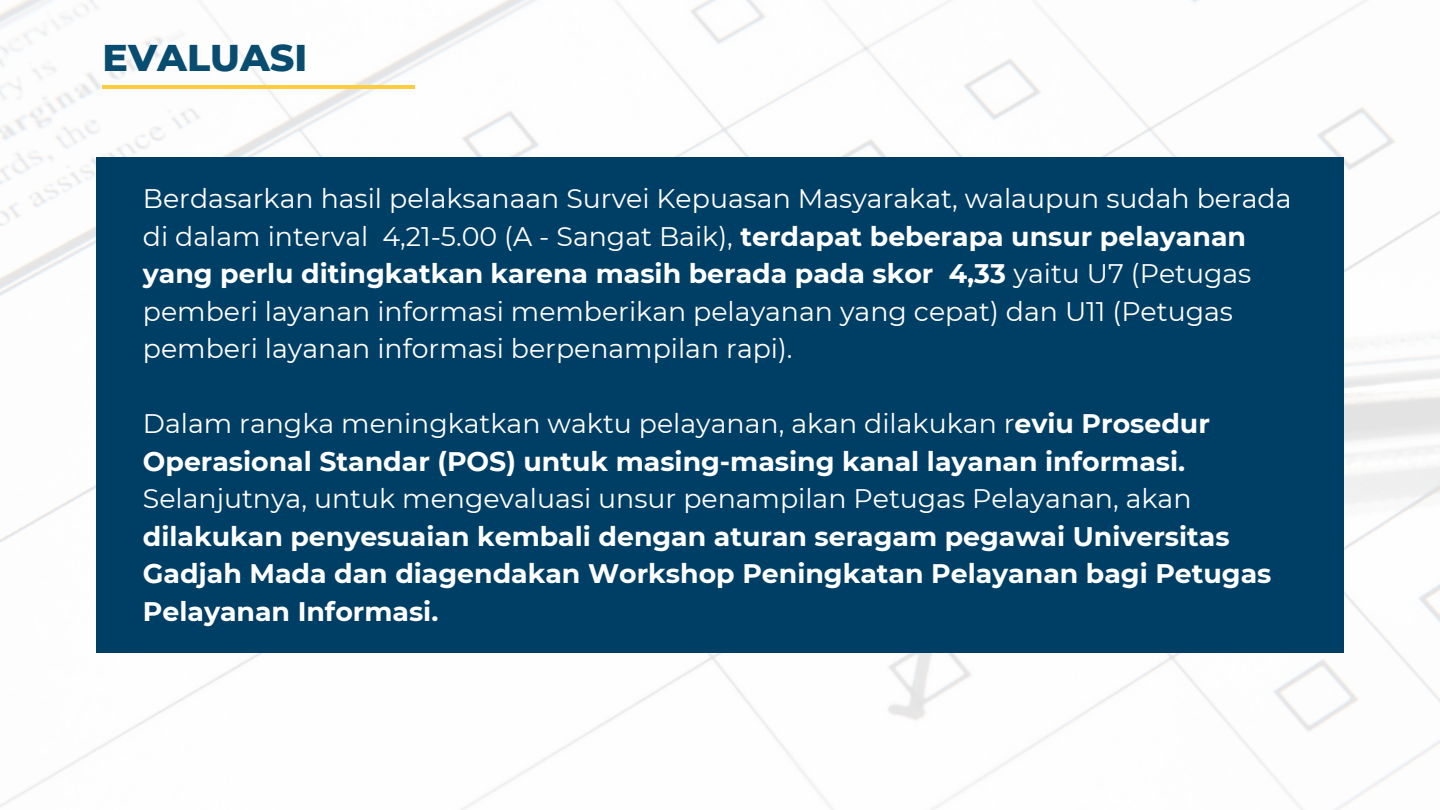
<style>
.page{position:relative;width:1440px;height:810px;background:#fff}
.page>*{position:absolute;margin:0;border:0;box-sizing:border-box;transform-origin:0 0}
.t1{font:800 38px "Montserrat";color:#084d70}
.t2{font:26.8px/37.5px "Montserrat";color:#fff}
.t3{font:700 26.8px/37.5px "Montserrat";color:#fff}
.s1{font-weight:700}
.s2{font-weight:400}
</style>
<div class="page">
<img style="left:0;top:0;width:1440px;height:810px">
<div style="left:97px;top:157px;width:1246px;height:496px;background:#003f65"></div>
<hr style="left:103px;top:86px;width:312px;height:3px;background:#fbcc3d">
<h1 class="t1" style="left:103px;top:30px;width:206px">EVALUASI</h1>
<p class="t2" style="left:143px;top:179px;width:1150px">Berdasarkan hasil pelaksanaan Survei Kepuasan Masyarakat, walaupun sudah berada di dalam interval 4,21-5.00 (A - Sangat Baik), <span class="s1">terdapat beberapa unsur pelayanan yang perlu ditingkatkan karena masih berada pada skor 4,33</span> yaitu U7 (Petugas pemberi layanan informasi memberikan pelayanan yang cepat) dan U11 (Petugas pemberi layanan informasi berpenampilan rapi).</p>
<p class="t3" style="left:143px;top:404px;width:1068px"><span class="s2">Dalam rangka meningkatkan waktu pelayanan, akan dilakukan r</span>eviu Prosedur<br>Operasional Standar (POS) untuk masing-masing kanal layanan informasi.</p>
<p class="t2" style="left:143px;top:479px;width:1050px">Selanjutnya, untuk mengevaluasi unsur penampilan Petugas Pelayanan, akan</p>
<p class="t3" style="left:143px;top:516px;width:1130px">dilakukan penyesuaian kembali dengan aturan seragam pegawai Universitas<br>Gadjah Mada dan diagendakan Workshop Peningkatan Pelayanan bagi Petugas<br>Pelayanan Informasi.</p>
</div>
